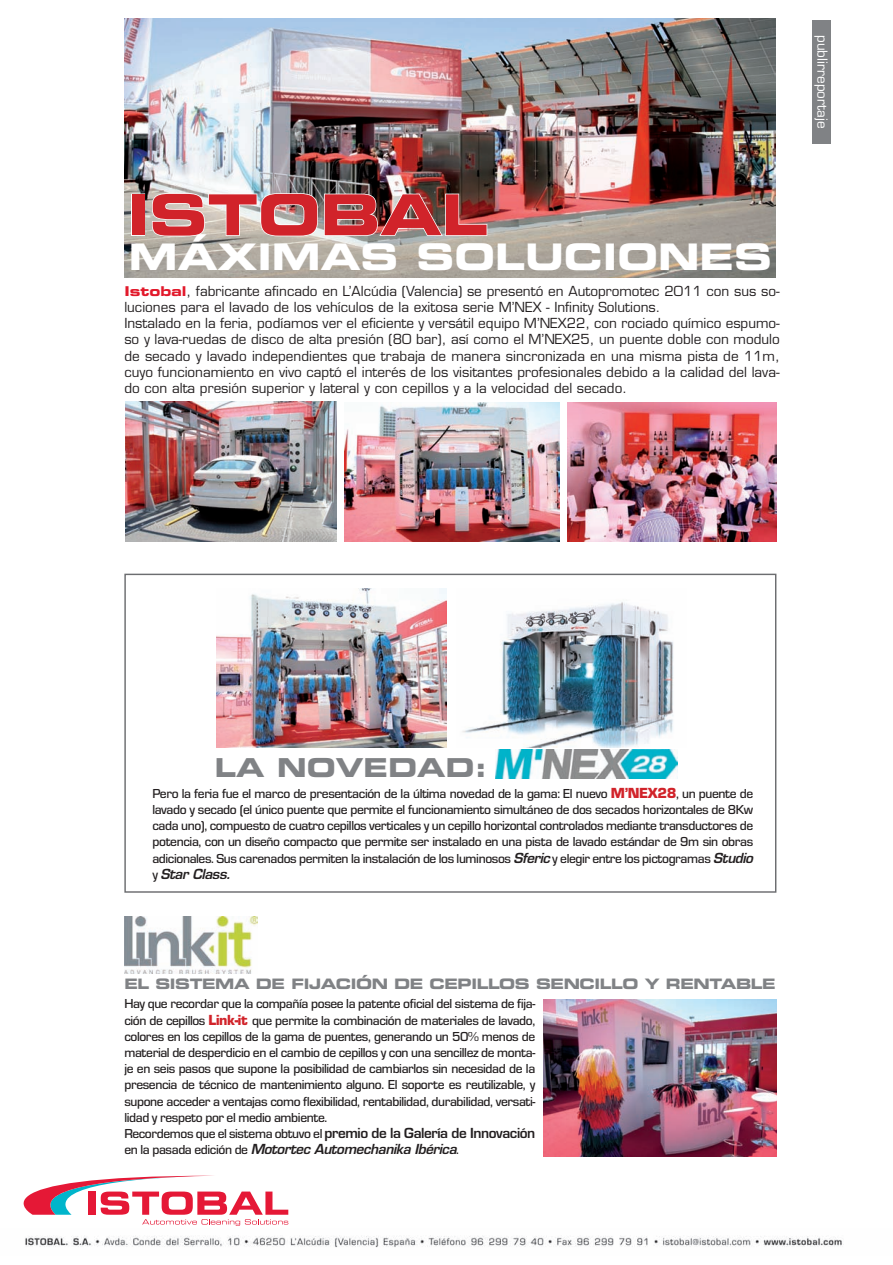
<style>
.page{position:relative;width:893px;height:1265px;background:#fff}
.page>*{position:absolute;margin:0;border:0;box-sizing:border-box;transform-origin:0 0}
.t1{font:56.4px "Eurostile Bold Extended Two";color:#d1232a}
.t2{font:36.6px "Eurostile Bold Extended Two";color:#fff}
.t3{font:26.1px "Eurostile Bold Extended Two";color:#808285}
.t4{font:14.4px "Eurostile Bold Extended Two";letter-spacing:-.03em;color:#808285}
.t5{font:500 13.5px/16.2px "Eurostile T";letter-spacing:-.03em;color:#231f20;text-align:justify}
.t6{font:13.5px/16.2px "Eurostile";color:#231f20}
.t7{font:italic 600 13.5px "Eurostile";letter-spacing:-.03em;color:#231f20}
.t8{font:13.5px "Eurostile";color:#fff}
.s1{font-family:"Eurostile Bold Extended Two";color:#e2192b}
.s2{color:#fff}
.s3{font-family:"Eurostile";font-weight:700;color:#d1232a}
.s4{font-family:"Eurostile";font-weight:600;font-style:italic}
.s5{font-family:"Eurostile T";font-weight:500;font-style:normal}
.s6{font-family:"Eurostile";font-weight:600}
</style>
<div class="page">
<img style="left:124px;top:19px;width:651px;height:259px">
<img style="left:125px;top:401px;width:211px;height:140px">
<img style="left:344px;top:402px;width:215px;height:139px">
<img style="left:567px;top:402px;width:209px;height:139px">
<div style="left:124px;top:573px;width:652px;height:319px;background:#fff;border:1px solid #6c6d70"></div>
<img style="left:216px;top:588px;width:231px;height:159px">
<img style="left:462px;top:602px;width:212px;height:145px">
<img style="left:543px;top:999px;width:233px;height:157px">
<img style="left:25px;top:1235px;width:819px;height:13px">
<svg style="left:24px;top:1175px;width:264px;height:50px"></svg>
<div style="left:131px;top:194px;width:14px;height:42px;border:2px solid #fff"></div>
<img style="left:151px;top:192px;width:337px;height:45px">
<div style="left:811px;top:20px;width:19px;height:124px;background:#808285"></div>
<img style="left:495px;top:749px;width:182px;height:30px">
<img style="left:124px;top:916px;width:133px;height:57px">
<h1 class="t1" style="left:127px;top:175px;width:362px">I STOBAL</h1>
<h2 class="t2" style="left:129px;top:231px;width:644px">MÁXIMAS SOLUCIONES</h2>
<p class="t6" style="left:124px;top:283px;width:656px"><span class="s1">ISTOBAL</span>, fabricante afincado en L’Alcúdia (Valencia) se presentó en Autopromotec 2011 con sus so&shy;luciones para el lavado de los vehículos de la exitosa serie M’NEX - Infinity Solutions.<br>Instalado en la feria, podíamos ver el eficiente y versátil equipo M’NEX22, con rociado químico espumo&shy;so y lava-ruedas de disco de alta presión (80 bar), así como el M’NEX25, un puente doble con modulo de secado y lavado independientes que trabaja de manera sincronizada en una misma pista de 11m, cuyo funcionamiento en vivo captó el interés de los visitantes profesionales debido a la calidad del lava&shy;do con alta presión superior y lateral y con cepillos y a la velocidad del secado.</p>
<p class="t8" style="left:830px;top:35px;width:95px;rotate:90deg">publirreportaje</p>
<h3 class="t3" style="left:215px;top:749px;width:464px">LA NOVEDAD: <span class="s2">M’NEX28</span></h3>
<p class="t5" style="left:152px;top:785px;width:602px">Pero la feria fue el marco de presentación de la última novedad de la gama: El nuevo <span class="s3">M’NEX28</span>, un puente de lavado y secado (el único puente que permite el funcionamiento simultáneo de dos secados horizontales de 8Kw cada uno), compuesto de cuatro cepillos verticales y un cepillo horizontal controlados mediante transductores de potencia, con un diseño compacto que permite ser instalado en una pista de lavado estándar de 9m sin obras adicionales. Sus carenados permiten la instalación de los luminosos <span class="s4">Sferic</span> y elegir entre los pictogramas <span class="s4">Studio</span></p>
<p class="t7" style="left:152px;top:865px;width:80px"><span class="s5">y</span> Star Class.</p>
<p class="t4" style="left:124px;top:974px;width:652px">EL SISTEMA DE FIJACIÓN DE CEPILLOS SENCILLO Y RENTABLE</p>
<p class="t5" style="left:124px;top:995px;width:412px;text-align:left">Hay que recordar que la compañía posee la patente oficial del sistema de fija&shy;ción de cepillos <span class="s3">Link-it</span> que permite la combinación de materiales de lavado, colores en los cepillos de la gama de puentes, generando un 50% menos de material de desperdicio en el cambio de cepillos y con una sencillez de monta&shy;je en seis pasos que supone la posibilidad de cambiarlos sin necesidad de la presencia de técnico de mantenimiento alguno. El soporte es reutilizable, y supone acceder a ventajas como flexibilidad, rentabilidad, durabilidad, versati&shy;lidad y respeto por el medio ambiente.<br>Recordemos que el sistema obtuvo el <span class="s6">premio de la Galería de Innovación</span></p>
<p class="t7" style="left:124px;top:1140px;width:336px"><span class="s5">en la pasada edición de</span> Motortec Automechanika Ibérica<span class="s5">.</span></p>
</div>
